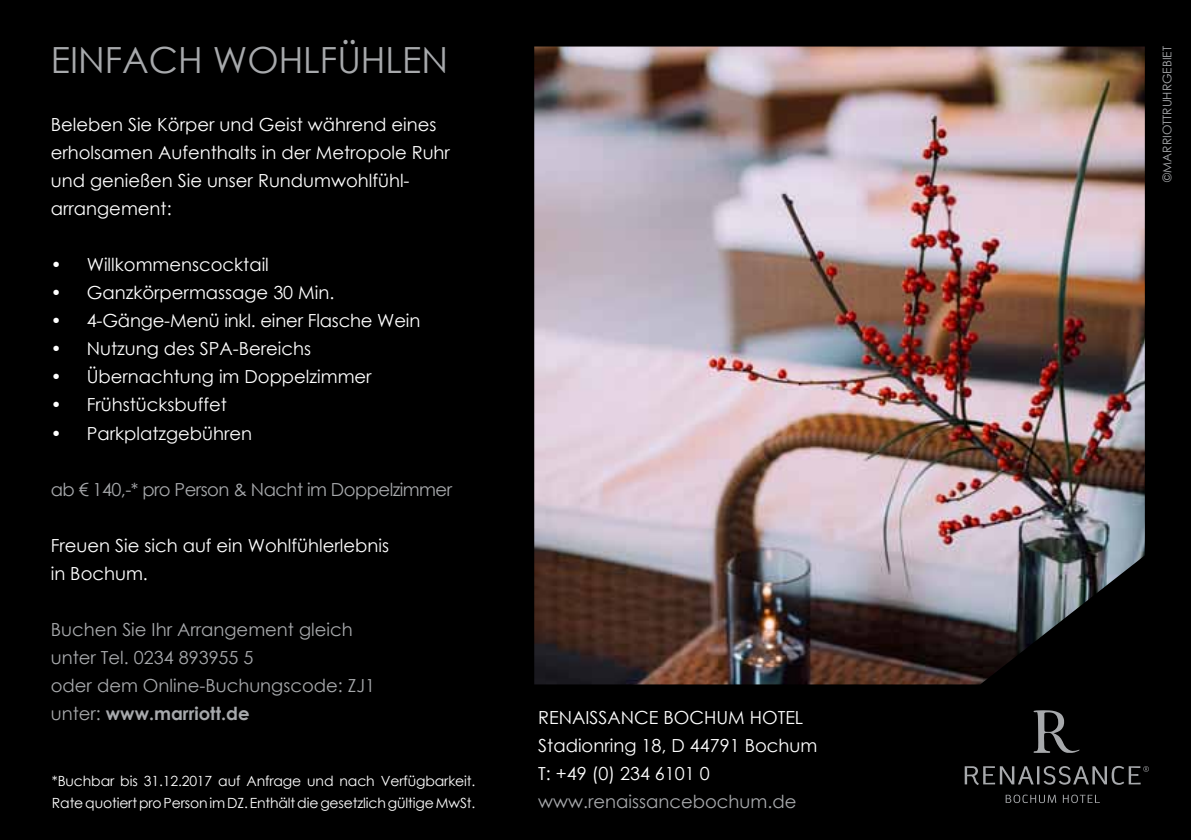
<style>
.page{position:relative;width:1191px;height:840px;background:#fff}
.page>*{position:absolute;margin:0;border:0;box-sizing:border-box;transform-origin:0 0}
.t1{font:36px "Century Gothic";color:#a7a9ac}
.t2{font:18px/28px "Century Gothic";color:#fff}
.t3{font:18px/28px "Century Gothic";color:#a7a9ac}
.t4{font:18px "Century Gothic";letter-spacing:-.03em;color:#a7a9ac}
.t5{font:14px/22px "Century Gothic";letter-spacing:-.01em;color:#fff}
.t6{font:12px "Century Gothic";color:#a7a9ac}
.s1{font-weight:700}
</style>
<div class="page">
<div style="left:0;top:0;width:1191px;height:839px;background:#000"></div>
<svg style="left:964px;top:766px;width:185px;height:18px"></svg>
<svg style="left:1033px;top:710px;width:46px;height:42px"></svg>
<svg style="left:1005px;top:794px;width:51px;height:8px"></svg>
<svg style="left:1062px;top:794px;width:34px;height:8px"></svg>
<img style="left:534px;top:46px;width:610px;height:638px">
<h1 class="t1" style="left:51px;top:35px;width:399px">EIN FACH Wohlfü hlen</h1>
<p class="t2" style="left:51px;top:110px;width:401px">Beleben Sie Körper und Geist während eines erholsamen Aufenthalts in der Metropole Ruhr und genießen Sie unser Rundumwohlfühl&shy;arrangement:</p>
<p class="t2" style="left:51px;top:250px;width:220px">• Willkommenscocktail</p>
<p class="t2" style="left:51px;top:278px;width:285px">• Ganzkörpermassage 30 Min.</p>
<p class="t2" style="left:51px;top:306px;width:371px">• 4-Gänge-Menü inkl. einer Flasche Wein</p>
<p class="t2" style="left:51px;top:334px;width:262px">• N utzung des SPA-Bereichs</p>
<p class="t2" style="left:51px;top:362px;width:322px">• Übernachtung im Doppelzimmer</p>
<p class="t2" style="left:51px;top:390px;width:178px">• Frühstücksbuffet</p>
<p class="t2" style="left:51px;top:418px;width:203px">• Parkplatzgebühren</p>
<p class="t4" style="left:51px;top:476px;width:403px">ab € 140,-* pro Person &amp; N acht im Doppelzimmer</p>
<p class="t2" style="left:51px;top:530px;width:340px">Freuen Sie sich auf ein Wohlfühlerlebnis in Bochum.</p>
<p class="t3" style="left:51px;top:614px;width:326px">Buchen Sie Ihr Arrangement gleich unter Tel. 0234 893955 5<br>oder dem Online-Buchungscode: ZJ1 unter: <span class="s1">www.marriott.de</span></p>
<p class="t5" style="left:52px;top:769px;width:425px">*Buchbar bis 31.12.2017 auf Anfrage und nach Verfügbarkeit.<br>Rate quotiert pro Person im DZ. Enthält die gesetzlich gültige MwSt.</p>
<p class="t2" style="left:538px;top:702px;width:96px">RENAISSANCE</p>
<p class="t2" style="left:663px;top:702px;width:15px">BOCHUM</p>
<p class="t2" style="left:749px;top:702px;width:12px">HOTE</p>
<p class="t2" style="left:538px;top:702px;width:280px;text-indent:257px">L<br>Stadionring 18, D 44791 Bochum<br>T: +49 (0) 234 6101 0</p>
<p class="t3" style="left:538px;top:786px;width:259px">www.renaissancebochum.de</p>
<p class="t6" style="left:1158px;top:181px;width:136px;rotate:-90deg">©MARRIOTTRUH RGEBIET</p>
</div>
